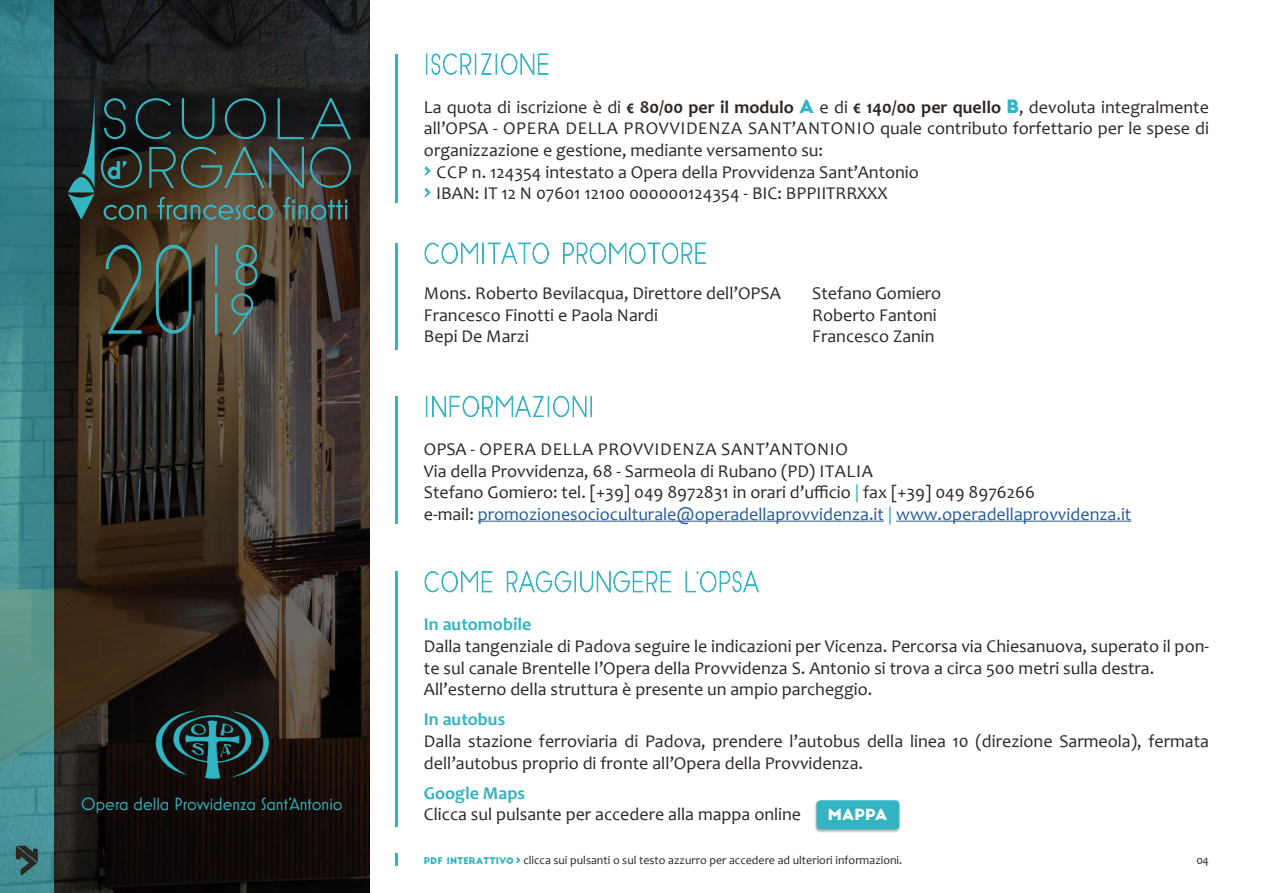
<style>
.page{position:relative;width:1263px;height:893px;background:#fff}
.page>*{position:absolute;margin:0;border:0;box-sizing:border-box;transform-origin:0 0}
.t1{font:117px "Slim Joe";color:#34b4c3;scale:.75 1}
.t2{font:700 25.95px "Mostra Nuova";color:#34b4c3}
.t3{font:18px/21.6px "Candara";color:#2d2622}
.t4{font:18px "Mostra Nuova";color:#34b4c3}
.t5{font:700 18px "Candara";color:#34b4c3}
.t6{font:15px "Big John";color:#fff}
.t7{font:12px "Candara";color:#2d2622}
.s1{font-weight:700}
.s2{font-family:"Big John";color:#34b4c3}
.s3{font-family:"Trajan Pro 3";font-weight:700;color:#34b4c3}
.s4{color:#34b4c3}
.s5{color:#275b9b}
.s6{font-family:"Big John";font-size:9px;color:#34b4c3}
.s7{font-family:"Trajan Pro 3";font-weight:700;font-size:10.5px;color:#34b4c3}
</style>
<div class="page">
<svg style="left:424px;top:570px;width:69px;height:23px"></svg>
<svg style="left:507px;top:570px;width:164px;height:23px"></svg>
<svg style="left:685px;top:571px;width:74px;height:22px"></svg>
<hr style="left:396px;top:572px;width:2px;height:255px;background:#34b4c3">
<svg style="left:0;top:0;width:54px;height:893px;background:#418a8d"></svg>
<svg style="left:54px;top:0;width:316px;height:893px;background:#2c241e"></svg>
<img style="left:155px;top:710px;width:114px;height:70px">
<svg style="left:426px;top:53px;width:123px;height:23px"></svg>
<svg style="left:425px;top:167px;width:5px;height:8px"></svg>
<svg style="left:425px;top:188px;width:5px;height:9px"></svg>
<hr style="left:396px;top:54px;width:2px;height:149px;background:#34b4c3">
<hr style="left:478px;top:521px;width:406px;height:1px;background:#275b9b">
<hr style="left:896px;top:521px;width:235px;height:1px;background:#275b9b">
<svg style="left:426px;top:395px;width:166px;height:23px"></svg>
<hr style="left:396px;top:396px;width:2px;height:128px;background:#34b4c3">
<svg style="left:424px;top:242px;width:54px;height:22px"></svg>
<div style="left:482px;top:243px;width:2px;height:21px;border:1px solid #34b4c3"></div>
<svg style="left:487px;top:242px;width:62px;height:22px"></svg>
<svg style="left:563px;top:242px;width:143px;height:22px"></svg>
<hr style="left:396px;top:243px;width:2px;height:107px;background:#34b4c3">
<svg style="left:16px;top:846px;width:22px;height:30px"></svg>
<div style="left:815px;top:800px;width:86px;height:33px;background:#000;opacity:.3"></div>
<div style="left:816px;top:800px;width:83px;height:29px;background:#34b4c3;border-radius:4px"></div>
<svg style="left:68px;top:85px;width:284px;height:135px;background:#2e3834"></svg>
<svg style="left:516px;top:857px;width:4px;height:6px"></svg>
<svg style="left:396px;top:853px;width:2px;height:13px"></svg>
<svg style="left:105px;top:244px;width:37px;height:90px;background:#3e3d2c"></svg>
<svg style="left:155px;top:244px;width:37px;height:90px;background:#303931"></svg>
<div style="left:215px;top:245px;width:2px;height:41px;border:1px solid #34b4c3"></div>
<svg style="left:235px;top:244px;width:23px;height:42px"></svg>
<div style="left:215px;top:293px;width:2px;height:41px;border:1px solid #34b4c3"></div>
<svg style="left:231px;top:293px;width:23px;height:42px"></svg>
<h2 class="t2" style="left:107px;top:155px;width:22px">d’</h2>
<h1 class="t1" style="left:98px;top:224px;width:221px">20<sup>18</sup></h1>
<p class="t4" style="left:81px;top:793px;width:263px">Opera della Provvidenza Sant’Antonio</p>
<p class="t3" style="left:424px;top:96px;width:786px">La quota di iscrizione è di <span class="s1">€ 80/00 per il modulo</span> <span class="s2">A</span> e di <span class="s1">€ 140/00 per quello</span> <span class="s2">B</span>, devoluta integralmente all’OPSA - OPERA DELLA PROVVIDENZA SANT’ANTONIO quale contributo forfettario per le spese di organizzazione e gestione, mediante versamento su:<br><span class="s3">›</span> CCP n. 124354 intestato a Opera della Provvidenza Sant’Antonio<br><span class="s3">›</span> IBAN: IT 12 N 07601 12100 000000124354 - BIC: BPPIITRRXXX</p>
<p class="t3" style="left:424px;top:282px;width:358px">Mons. Roberto Bevilacqua, Direttore dell’OPSA<br>Francesco Finotti e Paola Nardi<br>Bepi De Marzi</p>
<p class="t3" style="left:812px;top:282px;width:131px">Stefano Gomiero<br>Roberto Fantoni<br>Francesco Zanin</p>
<p class="t3" style="left:424px;top:438px;width:709px">OPSA - OPERA DELLA PROVVIDENZA SANT’ANTONIO<br>Via della Provvidenza, 68 - Sarmeola di Rubano (PD) ITALIA<br>Stefano Gomiero: tel. [+39] 049 8972831 in orari d’ufficio <span class="s4">|</span> fax [+39] 049 8976266<br>e-mail: <span class="s5">promozionesocioculturale@operadellaprovvidenza.it</span> <span class="s4">|</span> <span class="s5">www.operadellaprovvidenza.it</span></p>
<p class="t5" style="left:424px;top:613px;width:109px">In automobile</p>
<p class="t3" style="left:424px;top:635px;width:786px">Dalla tangenziale di Padova seguire le indicazioni per Vicenza. Percorsa via Chiesanuova, superato il pon&shy;te sul canale Brentelle l’Opera della Provvidenza S. Antonio si trova a circa 500 metri sulla destra.<br>All’esterno della struttura è presente un ampio parcheggio.</p>
<p class="t5" style="left:424px;top:708px;width:83px">In autobus</p>
<p class="t3" style="left:424px;top:730px;width:786px">Dalla stazione ferroviaria di Padova, prendere l’autobus della linea 10 (direzione Sarmeola), fermata dell’autobus proprio di fronte all’Opera della Provvidenza.</p>
<p class="t5" style="left:424px;top:781px;width:103px">Google Maps</p>
<p class="t3" style="left:424px;top:803px;width:379px">Clicca sul pulsante per accedere alla mappa online</p>
<p class="t6" style="left:828px;top:808px;width:61px">MAPPA</p>
<p class="t7" style="left:424px;top:853px;width:480px"><span class="s6">PDF INTERATTIVO</span> <span class="s7">›</span> clicca sui pulsanti o sul testo azzurro per accedere ad ulteriori informazioni.</p>
<p class="t7" style="left:1196px;top:853px;width:14px">04</p>
</div>
